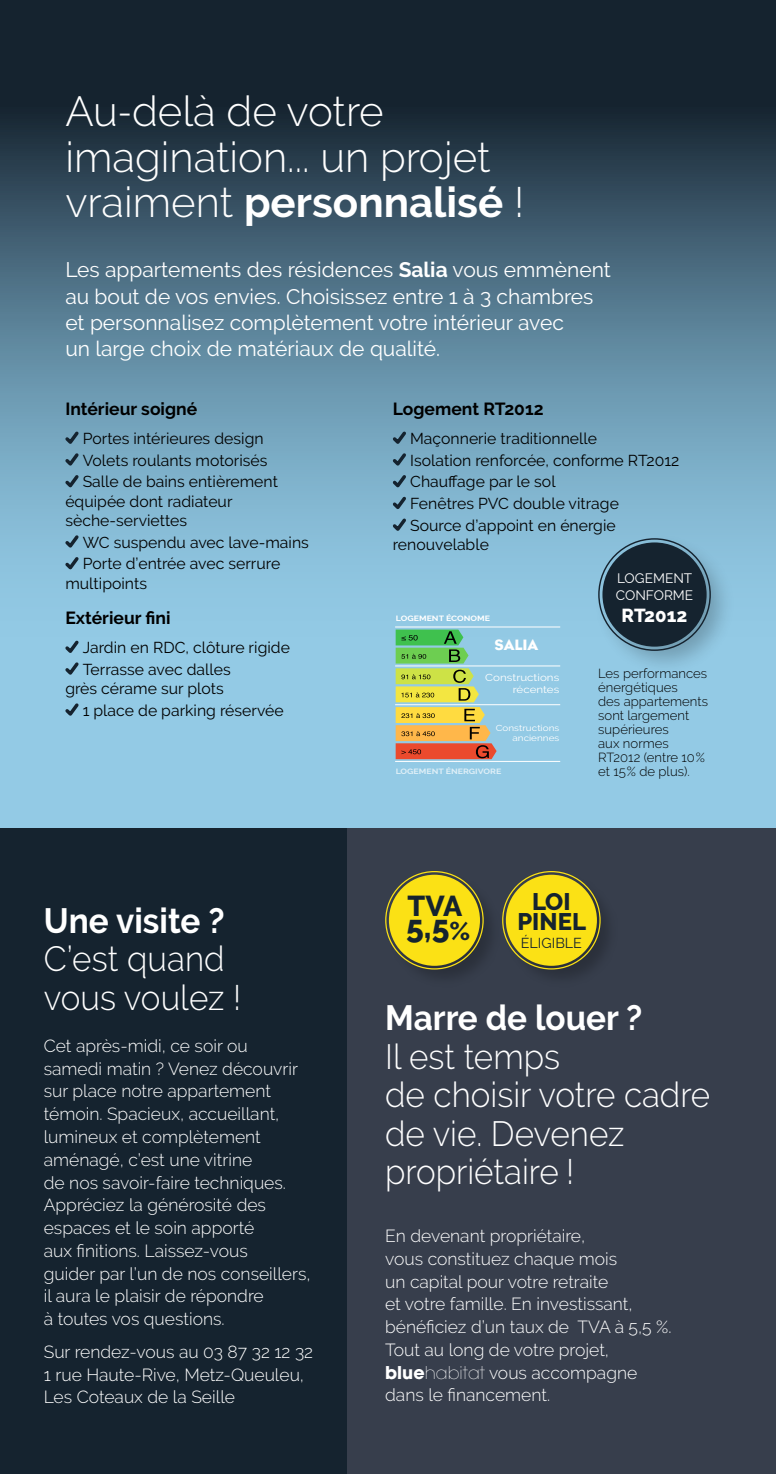
<style>
.page{position:relative;width:776px;height:1474px;background:#fff}
.page>*{position:absolute;margin:0;border:0;box-sizing:border-box;transform-origin:0 0}
._2019-Titre_24pt_Bla{font:300 42px/45.5px "Raleway";color:#fff}
._2019-Titre_24pt_Bla-2{font:300 35px/38.5px "Raleway";color:#fff;scale:.95 1}
.titre2{font:300 35px/38.5px "Raleway";color:#fff;scale:.95 1}
._2019-Titre_24pt_Bla-3{font:700 35px "Raleway";color:#fff;scale:.95 1}
.texte2{font:800 31.85px "Raleway";color:#15232f}
.texte2-2{font:800 28.7px "Raleway";color:#15232f}
.texte2-3{font:800 23.8px/20.7px "Raleway";color:#15232f;text-align:center}
._2019-Chapo_12pt_Bla{font:21px/26.2px "Raleway";color:#fff}
.texte2-4{font:800 18.72px "Raleway";color:#fff}
._2019-Chapo_12pt_Noi{font:300 17.5px/22.8px "Raleway";color:#fff}
._2019_Texte_10pt_BLA{font:700 17.5px "Raleway";color:#000}
._2019-Texte_9pt_BLAN{font:15.75px/19.2px "Raleway";color:#000}
.t1{font:15.4px "Eagle";color:#fff}
.texte2-5{font:14.35px "Raleway";color:#15232f}
.texte2-6{font:13.65px/17px "Raleway";color:#fff}
._2019_Texte_10pt_NOI{font:300 13.12px/14px "Raleway";color:#000}
.texte2-7{font:9.97px/11.5px "Raleway";color:#fff;text-align:right;scale:1.15 1}
.texte2-8{font:8.58px/10px "Raleway";color:#fff;text-align:right;scale:1.15 1}
.texte2-9{font:700 7.7px "Raleway";color:#fff;scale:1.15 1}
.s1{font-weight:700}
.s2{font-size:25.55px}
.s3{font-family:"Avant Garde";font-weight:700}
.s4{font-family:"Avant Garde";font-weight:200}
</style>
<div class="page">
<div style="left:0;top:0;width:776px;height:392px;background:#15232f"></div>
<div style="left:0;top:103px;width:776px;height:1370px;background:#93cae5"></div>
<svg style="left:0;top:103px;width:776px;height:591px"></svg>
<div style="left:319px;top:828px;width:457px;height:645px;background:#373e4c"></div>
<div style="left:0;top:828px;width:346px;height:645px;background:#15232f"></div>
<svg style="left:389px;top:428px;width:20px;height:106px;background:#6f9cb4"></svg>
<svg style="left:62px;top:428px;width:20px;height:63px"></svg>
<svg style="left:62px;top:532px;width:20px;height:41px"></svg>
<svg style="left:62px;top:637px;width:20px;height:41px"></svg>
<svg style="left:65px;top:703px;width:14px;height:13px"></svg>
<hr style="left:395px;top:665px;width:165px;height:1px;background:#fff">
<hr style="left:395px;top:626px;width:165px;height:1px;background:#fff">
<hr style="left:395px;top:761px;width:165px;height:1px;background:#fff">
<hr style="left:395px;top:704px;width:165px;height:1px;background:#fff">
<svg style="left:396px;top:629px;width:100px;height:130px"></svg>
<div style="left:592px;top:532px;width:145px;height:145px;background:#000;opacity:.22"></div>
<div style="left:602px;top:542px;width:104px;height:104px;background:#15232f;border-radius:50%"></div>
<div style="left:503px;top:872px;width:117px;height:117px;background:#000;opacity:.22"></div>
<div style="left:506px;top:874px;width:91px;height:91px;background:#fbe115;border-radius:50%"></div>
<div style="left:386px;top:872px;width:118px;height:117px;background:#000;opacity:.22"></div>
<div style="left:389px;top:874px;width:91px;height:91px;background:#fbe115;border-radius:50%"></div>
<p class="_2019-Titre_24pt_Bla" style="left:65px;top:89px;width:460px">Au-delà de votre imagination... un projet vraiment <span class="s1">personnalisé</span> !</p>
<p class="_2019-Chapo_12pt_Bla" style="left:65px;top:257px;width:547px">Les appartements des résidences <span class="s1">Salia</span> vous emmènent au bout de vos envies. Choisissez entre 1 à 3 chambres et personnalisez complètement votre intérieur avec<br>un large choix de matériaux de qualité.</p>
<p class="_2019_Texte_10pt_BLA" style="left:65px;top:398px;width:133px">Intérieur soigné</p>
<p class="_2019-Texte_9pt_BLAN" style="left:83px;top:428px;width:182px">Portes intérieures design</p>
<p class="_2019-Texte_9pt_BLAN" style="left:83px;top:450px;width:186px">Volets roulants motorisés</p>
<p class="_2019-Texte_9pt_BLAN" style="left:65px;top:472px;width:214px;text-indent:17px">Salle de bains entièrement équipée dont radiateur sèche-serviettes</p>
<p class="_2019-Texte_9pt_BLAN" style="left:83px;top:532px;width:228px">WC suspendu avec lave-mains</p>
<p class="_2019-Texte_9pt_BLAN" style="left:65px;top:554px;width:216px;text-indent:17px">Porte d’entrée avec serrure multipoints</p>
<p class="_2019_Texte_10pt_BLA" style="left:65px;top:607px;width:107px">Extérieur fini</p>
<p class="_2019-Texte_9pt_BLAN" style="left:83px;top:637px;width:209px">Jardin en RDC, clôture rigide</p>
<p class="_2019-Texte_9pt_BLAN" style="left:65px;top:659px;width:167px;text-indent:17px">Terrasse avec dalles grès cérame sur plots</p>
<p class="_2019-Texte_9pt_BLAN" style="left:83px;top:700px;width:203px">1 place de parking réservée</p>
<p class="titre2" style="left:44px;top:900px;width:209px"><span class="s1">Une visite ?<br></span>C’est quand vous voulez !</p>
<p class="_2019-Chapo_12pt_Noi" style="left:44px;top:1034px;width:268px">Cet après-midi, ce soir ou<br>samedi matin ? Venez découvrir sur place notre appartement témoin. Spacieux, accueillant, lumineux et complètement aménagé, c’est une vitrine<br>de nos savoir-faire techniques.<br>Appréciez la générosité des espaces et le soin apporté<br>aux finitions. Laissez-vous<br>guider par l’un de nos conseillers, il aura le plaisir de répondre<br>à toutes vos questions.</p>
<p class="_2019-Chapo_12pt_Noi" style="left:44px;top:1340px;width:271px">Sur rendez-vous au 03 87 32 12 32<br>1 rue Haute-Rive, Metz-Queuleu,<br>Les Coteaux de la Seille</p>
<p class="_2019_Texte_10pt_BLA" style="left:393px;top:398px;width:152px">Logement RT2012</p>
<p class="_2019-Texte_9pt_BLAN" style="left:410px;top:428px;width:188px">Maçonnerie traditionnelle</p>
<p class="_2019-Texte_9pt_BLAN" style="left:410px;top:450px;width:271px">Isolation renforcée, conforme RT2012</p>
<p class="_2019-Texte_9pt_BLAN" style="left:410px;top:472px;width:147px">Chauffage par le sol</p>
<p class="_2019-Texte_9pt_BLAN" style="left:410px;top:494px;width:210px">Fenêtres PVC double vitrage</p>
<p class="_2019-Texte_9pt_BLAN" style="left:393px;top:515px;width:224px;text-indent:17px">Source d’appoint en énergie renouvelable</p>
<p class="texte2-9" style="left:396px;top:614px;width:83px">LOGEMENT ÉCONOME</p>
<p class="t1" style="left:494px;top:636px;width:46px">SALIA</p>
<p class="texte2-7" style="left:485px;top:672px;width:66px">Constructions récentes</p>
<p class="texte2-8" style="left:496px;top:722px;width:57px">Constructions anciennes</p>
<p class="texte2-9" style="left:396px;top:766px;width:93px">LOGEMENT ÉNERGIVORE</p>
<p class="texte2-6" style="left:616px;top:569px;width:79px">LOGEMENT<br>CONFORME</p>
<p class="texte2-4" style="left:621px;top:604px;width:67px">RT2012</p>
<p class="_2019_Texte_10pt_NOI" style="left:598px;top:666px;width:111px">Les performances énergétiques<br>des appartements sont largement supérieures<br>aux normes<br>RT2012 (entre 10% et 15% de plus).</p>
<p class="texte2-2" style="left:407px;top:889px;width:56px">TVA</p>
<p class="texte2" style="left:406px;top:909px;width:66px">5,5<span class="s2">%</span></p>
<p class="texte2-3" style="left:517px;top:891px;width:70px">LOI<br>PINEL</p>
<p class="texte2-5" style="left:521px;top:934px;width:63px">ÉLIGIBLE</p>
<p class="_2019-Titre_24pt_Bla-3" style="left:385px;top:997px;width:272px">Marre de louer ?</p>
<p class="_2019-Titre_24pt_Bla-2" style="left:385px;top:1036px;width:344px">Il est temps<br>de choisir votre cadre de vie. Devenez propriétaire !</p>
<p class="_2019-Chapo_12pt_Noi" style="left:385px;top:1224px;width:288px">En devenant propriétaire,<br>vous constituez chaque mois<br>un capital pour votre retraite<br>et votre famille. En investissant, bénéficiez d’un taux de TVA à 5,5 %.<br>Tout au long de votre projet, <span class="s3">blue</span><span class="s4">habitat</span> vous accompagne dans le financement.</p>
</div>
